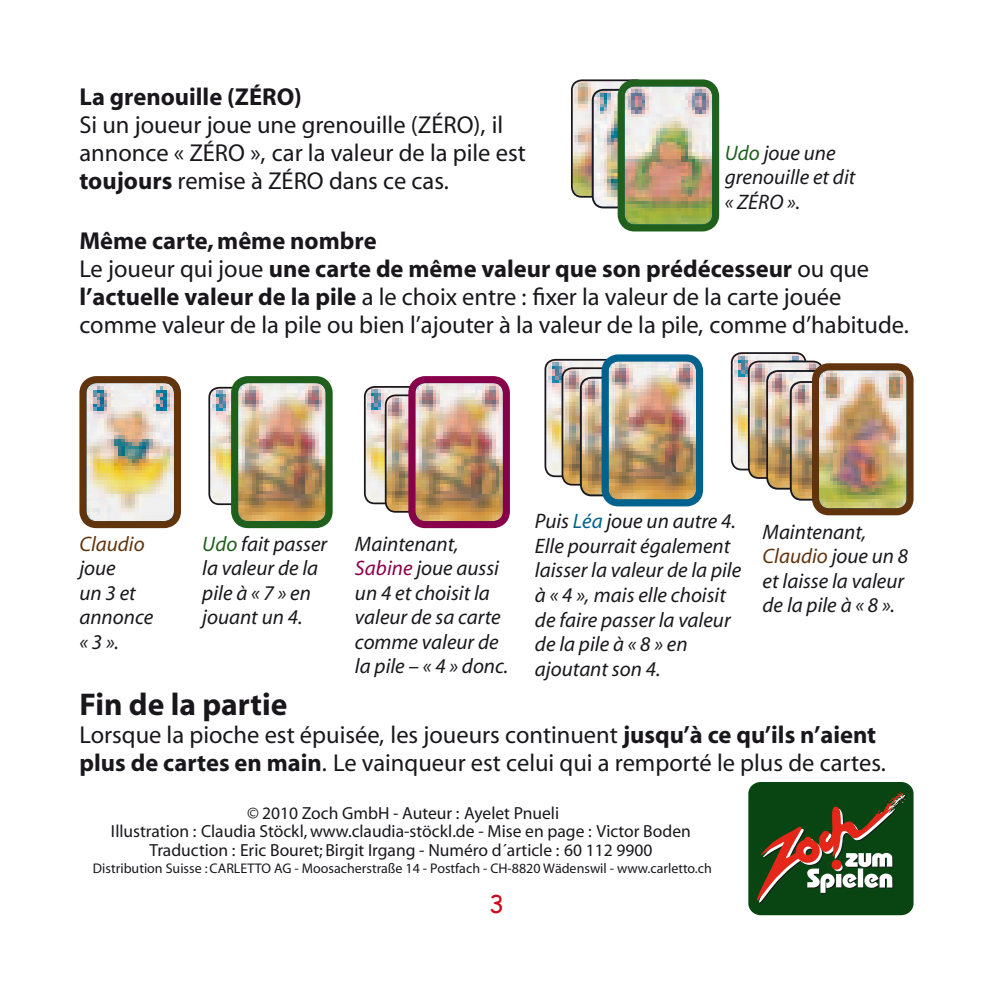
<style>
.page{position:relative;width:993px;height:993px;background:#fff}
.page>*{position:absolute;margin:0;border:0;box-sizing:border-box;transform-origin:0 0}
.t1{font:700 31.5px "Myriad";color:#1a171c}
.t2{font:24.5px/28px "Myriad";color:#1a171c}
.t3{font:700 24.5px "Myriad";color:#1a171c}
.t4{font:24.5px "Comic Sans MS";color:#cd071e}
.t5{font:italic 21px/24.5px "Myriad";color:#1a171c}
.t6{font:italic 21px "Myriad";color:#62340e}
.t7{font:17.5px/17.5px "Myriad";color:#1a171c;text-align:center}
.t8{font:14px "Myriad";color:#1a171c}
.s1{font-weight:700}
.s2{color:#1f601c}
.s3{color:#00628d}
.s4{color:#89004a}
.s5{color:#62340e}
</style>
<div class="page">
<img style="left:211px;top:387px;width:20px;height:117px">
<div style="left:208px;top:387px;width:76px;height:118px;border:2px solid #1a171c;border-radius:10px"></div>
<img style="left:365px;top:387px;width:43px;height:116px">
<div style="left:364px;top:386px;width:75px;height:118px;border:2px solid #1a171c;border-radius:10px"></div>
<img style="left:385px;top:395px;width:23px;height:116px">
<div style="left:384px;top:394px;width:76px;height:118px;border:2px solid #1a171c;border-radius:10px"></div>
<img style="left:416px;top:384px;width:85px;height:136px">
<div style="left:408px;top:376px;width:101px;height:152px;border:7px solid #89004a;border-radius:13px"></div>
<img style="left:573px;top:82px;width:48px;height:113px">
<div style="left:570px;top:79px;width:76px;height:119px;border:2px solid #1a171c;border-radius:10px"></div>
<img style="left:593px;top:91px;width:24px;height:114px">
<div style="left:591px;top:89px;width:77px;height:119px;border:2px solid #1a171c;border-radius:11px"></div>
<div style="left:748px;top:781px;width:165px;height:133px;background:#084512;border-radius:12px"></div>
<svg style="left:756px;top:792px;width:149px;height:111px"></svg>
<img style="left:733px;top:353px;width:72px;height:116px">
<div style="left:730px;top:352px;width:76px;height:118px;border:2px solid #1a171c;border-radius:10px"></div>
<img style="left:748px;top:361px;width:72px;height:117px">
<div style="left:747px;top:360px;width:76px;height:118px;border:2px solid #1a171c;border-radius:10px"></div>
<img style="left:767px;top:372px;width:44px;height:115px">
<div style="left:766px;top:370px;width:77px;height:119px;border:2px solid #1a171c;border-radius:11px"></div>
<img style="left:791px;top:382px;width:20px;height:115px">
<div style="left:789px;top:381px;width:77px;height:119px;border:2px solid #1a171c;border-radius:11px"></div>
<img style="left:819px;top:371px;width:86px;height:136px">
<div style="left:811px;top:363px;width:102px;height:152px;border:7px solid #62340e;border-radius:13px"></div>
<img style="left:547px;top:362px;width:55px;height:114px">
<div style="left:544px;top:359px;width:76px;height:118px;border:2px solid #1a171c;border-radius:10px"></div>
<img style="left:562px;top:368px;width:39px;height:116px">
<div style="left:561px;top:367px;width:76px;height:118px;border:2px solid #1a171c;border-radius:10px"></div>
<img style="left:581px;top:378px;width:20px;height:115px">
<div style="left:579px;top:376px;width:77px;height:120px;border:2px solid #1a171c;border-radius:11px"></div>
<img style="left:609px;top:362px;width:86px;height:136px">
<div style="left:601px;top:354px;width:102px;height:152px;border:7px solid #00628d;border-radius:13px"></div>
<img style="left:239px;top:384px;width:85px;height:136px">
<div style="left:231px;top:376px;width:101px;height:152px;border:7px solid #1f601c;border-radius:13px"></div>
<img style="left:87px;top:384px;width:86px;height:136px">
<div style="left:79px;top:376px;width:102px;height:152px;border:7px solid #62340e;border-radius:13px"></div>
<img style="left:625px;top:87px;width:86px;height:136px">
<div style="left:617px;top:79px;width:102px;height:152px;border:7px solid #1f601c;border-radius:13px"></div>
<p class="t3" style="left:79px;top:84px;width:224px">La grenouille (ZÉRO)</p>
<p class="t2" style="left:79px;top:112px;width:448px">Si un joueur joue une grenouille (ZÉRO), il annonce « ZÉRO », car la valeur de la pile est <span class="s1">toujours</span> remise à ZÉRO dans ce cas.</p>
<p class="t5" style="left:724px;top:141px;width:132px"><span class="s2">Udo</span> joue une grenouille et dit « ZÉRO ».</p>
<p class="t2" style="left:79px;top:228px;width:830px"><span class="s1">Même carte, même nombre<br></span>Le joueur qui joue <span class="s1">une carte de même valeur que son prédécesseur</span> ou que <span class="s1">l’actuelle valeur de la pile</span> a le choix entre : fixer la valeur de la carte jouée comme valeur de la pile ou bien l’ajouter à la valeur de la pile, comme d’habitude.</p>
<p class="t6" style="left:79px;top:533px;width:67px">Claudio</p>
<p class="t5" style="left:79px;top:556px;width:75px">joue<br>un 3 et annonce « 3 ».</p>
<p class="t5" style="left:202px;top:532px;width:126px"><span class="s2">Udo</span> fait passer la valeur de la pile à « 7 » en jouant un 4.</p>
<p class="t5" style="left:535px;top:510px;width:208px">Puis <span class="s3">Léa</span> joue un autre 4.<br>Elle pourrait également laisser la valeur de la pile à « 4 », mais elle choisit de faire passer la valeur de la pile à « 8 » en ajoutant son 4.</p>
<p class="t5" style="left:355px;top:532px;width:155px">Maintenant,<br><span class="s4">Sabine</span> joue aussi un 4 et choisit la valeur de sa carte comme valeur de la pile – « 4 » donc.</p>
<p class="t5" style="left:762px;top:520px;width:147px">Maintenant,<br><span class="s5">Claudio</span> joue un 8 et laisse la valeur de la pile à « 8 ».</p>
<p class="t1" style="left:79px;top:688px;width:209px">Fin de la partie</p>
<p class="t2" style="left:79px;top:721px;width:807px">Lorsque la pioche est épuisée, les joueurs continuent <span class="s1">jusqu’à ce qu’ils n’aient plus de cartes en main</span>. Le vainqueur est celui qui a remporté le plus de cartes.</p>
<p class="t7" style="left:111px;top:804px;width:581px">© 2010 Zoch GmbH - Auteur : Ayelet Pnueli<br>Illustration : Claudia Stöckl, www.claudia-stöckl.de - Mise en page : Victor Boden</p>
<p class="t7" style="left:149px;top:841px;width:504px">Traduction : Eric Bouret; Birgit Irgang - Numéro d´article : 60 112 9900</p>
<p class="t8" style="left:93px;top:861px;width:620px">Distribution Suisse : CARLETTO AG - Moosacherstraße 14 - Postfach - CH-8820 Wädenswil - www.carletto.ch</p>
<p class="t4" style="left:489px;top:886px;width:16px">3</p>
</div>
